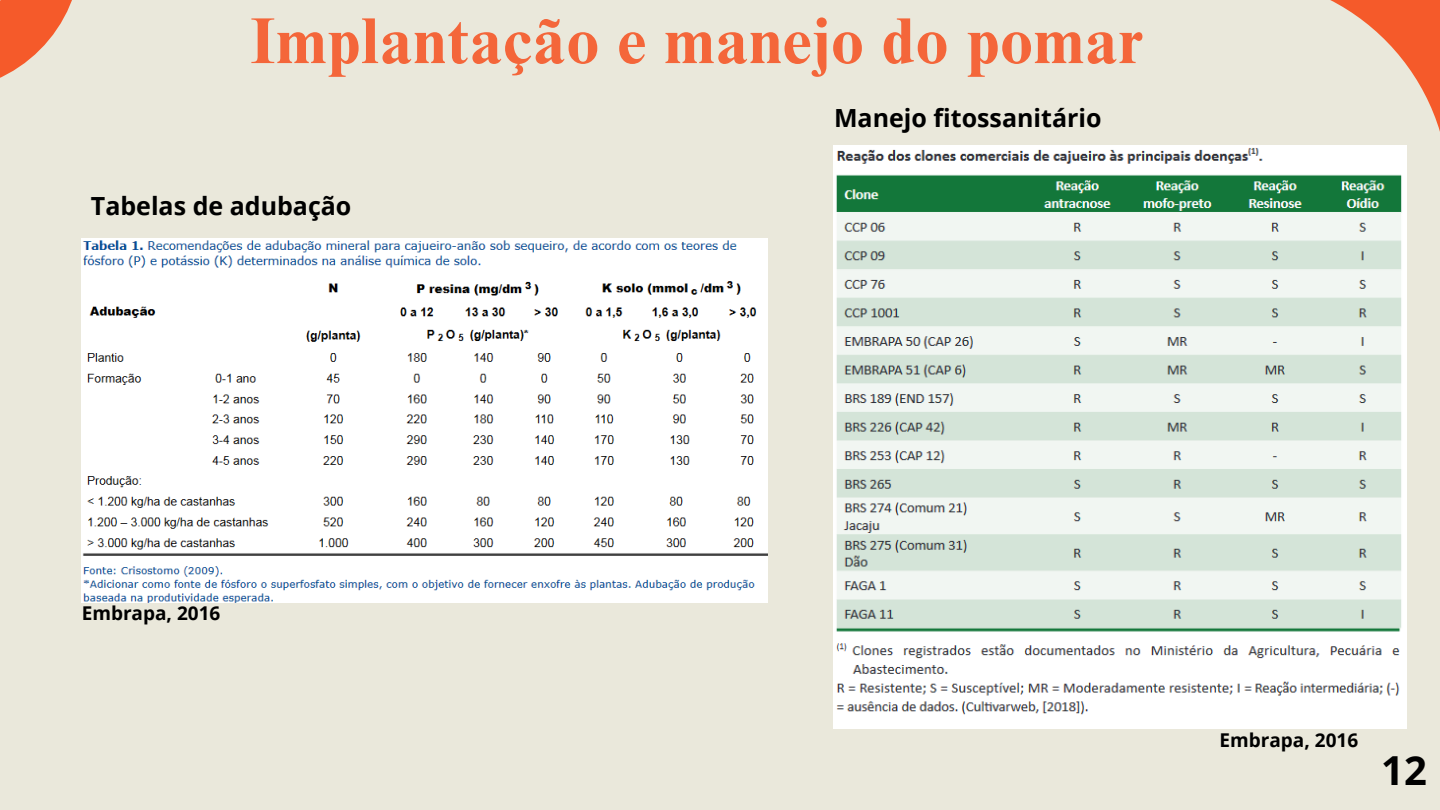
<style>
.page{position:relative;width:1440px;height:810px;background:#eae8db}
.page>*{position:absolute;margin:0;border:0;box-sizing:border-box;transform-origin:0 0}
.t1{font:700 65px "Times NRMT Pro";letter-spacing:.015em;color:#f4663a}
.t2{font:700 40px "Open Sans";color:#000}
.t3{font:700 25px "Open Sans";color:#000}
.t4{font:700 19px "Open Sans";color:#000}
</style>
<div class="page">
<svg style="left:0;top:0;width:72px;height:78px"></svg>
<svg style="left:1231px;top:0;width:209px;height:146px"></svg>
<img style="left:81px;top:239px;width:686px;height:363px">
<img style="left:834px;top:146px;width:573px;height:583px">
<p class="t1" style="left:250px;top:16px;width:895px">Implantação e manejo do pomar</p>
<p class="t3" style="left:91px;top:188px;width:262px">Tabelas de adubação</p>
<p class="t3" style="left:834px;top:100px;width:269px">Manejo fitossanitário</p>
<p class="t4" style="left:82px;top:599px;width:140px">Embrapa, 2016</p>
<p class="t4" style="left:1220px;top:726px;width:140px">Embrapa, 2016</p>
<p class="t2" style="left:1381px;top:743px;width:47px">12</p>
</div>
